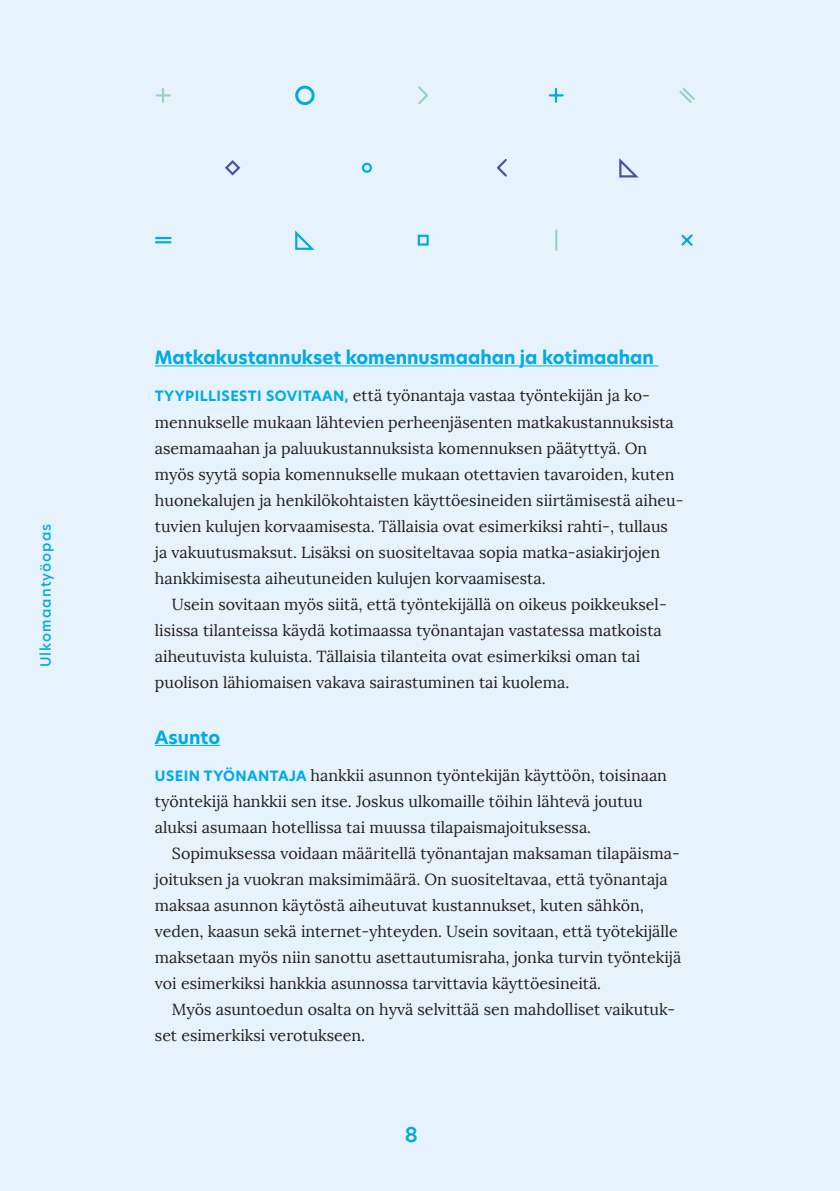
<style>
.page{position:relative;width:840px;height:1191px;background:#fff}
.page>*{position:absolute;margin:0;border:0;box-sizing:border-box;transform-origin:0 0}
.t1{font:600 20px "Hero New";color:#00aae7}
.t2{font:700 18px "Hero New";color:#00aae7}
.leipä_-_sisennettty{font:16px/26px "Lora";color:#231f20}
.Leipä_-_eka{font:16px/26px "Lora";color:#231f20}
.t3{font:500 14px "Hero New";letter-spacing:.08em;color:#00aae7}
.s1{font-family:"Hero New";font-weight:700;font-size:14px;color:#00aae7}
</style>
<div class="page">
<div style="left:0;top:0;width:839px;height:1191px;background:#e6f3fc"></div>
<hr style="left:155px;top:365px;width:503px;height:1px;background:#00aae7">
<hr style="left:155px;top:745px;width:65px;height:1px;background:#00aae7">
<svg style="left:225px;top:160px;width:15px;height:15px"></svg>
<svg style="left:497px;top:159px;width:10px;height:18px"></svg>
<svg style="left:361px;top:163px;width:11px;height:10px"></svg>
<svg style="left:619px;top:158px;width:19px;height:19px"></svg>
<svg style="left:157px;top:89px;width:13px;height:13px"></svg>
<svg style="left:418px;top:86px;width:10px;height:18px"></svg>
<svg style="left:295px;top:86px;width:19px;height:19px"></svg>
<svg style="left:679px;top:87px;width:16px;height:16px"></svg>
<svg style="left:549px;top:89px;width:13px;height:13px"></svg>
<svg style="left:155px;top:230px;width:538px;height:20px"></svg>
<p class="t3" style="left:36px;top:667px;width:145px;rotate:-90deg">Ulkomaantyöopas</p>
<p class="t2" style="left:155px;top:345px;width:500px">Matkakustannukset komennusmaahan ja kotimaahan</p>
<p class="Leipä_-_eka" style="left:155px;top:383px;width:530px"><span class="s1">TYYPILLISESTI SOVITAAN,</span> että työnantaja vastaa työntekijän ja ko&shy;mennukselle mukaan lähtevien perheenjäsenten matkakustannuksista asemamaahan ja paluukustannuksista komennuksen päätyttyä. On myös syytä sopia komennukselle mukaan otettavien tavaroiden, kuten huonekalujen ja henkilökohtaisten käyttöesineiden siirtämisestä aiheu&shy;tuvien kulujen korvaamisesta. Tällaisia ovat esimerkiksi rahti-, tullaus ja vakuutusmaksut. Lisäksi on suositeltavaa sopia matka-asiakirjojen hankkimisesta aiheutuneiden kulujen korvaamisesta.</p>
<p class="leipä_-_sisennettty" style="left:155px;top:591px;width:513px;text-indent:17px">Usein sovitaan myös siitä, että työntekijällä on oikeus poikkeuksel&shy;lisissa tilanteissa käydä kotimaassa työnantajan vastatessa matkoista aiheutuvista kuluista. Tällaisia tilanteita ovat esimerkiksi oman tai puolison lähiomaisen vakava sairastuminen tai kuolema.</p>
<p class="t2" style="left:155px;top:724px;width:67px">Asunto</p>
<p class="Leipä_-_eka" style="left:155px;top:762px;width:513px"><span class="s1">USEIN TYÖNANTAJA</span> hankkii asunnon työntekijän käyttöön, toisinaan työntekijä hankkii sen itse. Joskus ulkomaille töihin lähtevä joutuu aluksi asumaan hotellissa tai muussa tilapaismajoituksessa.</p>
<p class="leipä_-_sisennettty" style="left:155px;top:840px;width:527px;text-indent:17px">Sopimuksessa voidaan määritellä työnantajan maksaman tilapäisma&shy;joituksen ja vuokran maksimimäärä. On suositeltavaa, että työnantaja maksaa asunnon käytöstä aiheutuvat kustannukset, kuten sähkön, veden, kaasun sekä internet-yhteyden. Usein sovitaan, että työtekijälle maksetaan myös niin sanottu asettautumisraha, jonka turvin työntekijä voi esimerkiksi hankkia asunnossa tarvittavia käyttöesineitä.</p>
<p class="leipä_-_sisennettty" style="left:155px;top:996px;width:521px;text-indent:17px">Myös asuntoedun osalta on hyvä selvittää sen mahdolliset vaikutuk&shy;set esimerkiksi verotukseen.</p>
<p class="t1" style="left:404px;top:1120px;width:15px">8</p>
</div>
